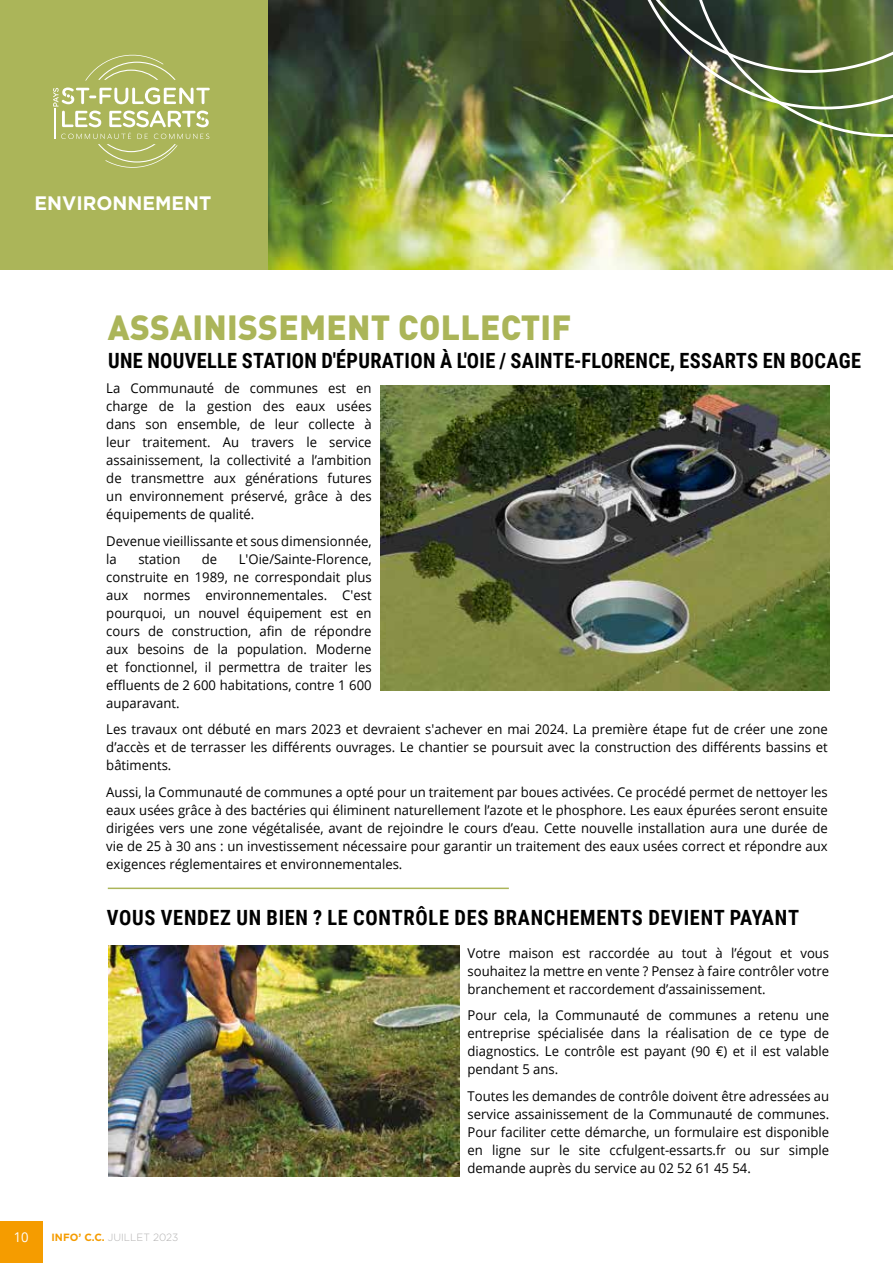
<style>
.page{position:relative;width:893px;height:1263px;background:#fff}
.page>*{position:absolute;margin:0;border:0;box-sizing:border-box;transform-origin:0 0}
.t1{font:900 34.5px "DIN Pro";letter-spacing:.01em;color:#abb559}
.t2{font:700 21px "Roboto Condensed";letter-spacing:.015em;color:#000}
.t3{font:700 21px "Roboto Condensed";letter-spacing:.035em;color:#000}
.t4{font:700 19.5px "Gotham";color:#fff}
.t5{font:13.5px/18px "Open Sans";color:#000;text-align:justify}
.t6{font:13.5px "Open Sans";color:#fff}
.t7{font:300 10.5px "Gotham Rounded";color:#b3b2b2}
.s1{font-family:"Gotham";font-weight:700;color:#f59c00}
</style>
<div class="page">
<div style="left:0;top:1221px;width:43px;height:42px;background:#f59c00"></div>
<img style="left:267px;top:0;width:626px;height:269px">
<div style="left:0;top:0;width:267px;height:269px;background:#abb559"></div>
<svg style="left:85px;top:54px;width:91px;height:27px"></svg>
<svg style="left:53px;top:87px;width:157px;height:81px"></svg>
<img style="left:610px;top:0;width:283px;height:137px">
<img style="left:380px;top:385px;width:449px;height:306px">
<hr style="left:108px;top:887px;width:401px;height:2px;background:#abb559">
<img style="left:108px;top:946px;width:351px;height:230px">
<h3 class="t4" style="left:35px;top:192px;width:178px">ENVIRONNEMENT</h3>
<h1 class="t1" style="left:108px;top:304px;width:465px">ASSAINISSEMENT COLLECTIF</h1>
<h2 class="t2" style="left:108px;top:346px;width:754px">UNE NOUVELLE STATION D'ÉPURATION À L'OIE / SAINTE-FLORENCE, ESSARTS EN BOCAGE</h2>
<p class="t5" style="left:106px;top:379px;width:267px">La Communauté de communes est en charge de la gestion des eaux usées dans son ensemble, de leur collecte à leur traitement. Au travers le service assainissement, la collectivité a l’ambition de transmettre aux générations futures un environnement préservé, grâce à des équipements de qualité.</p>
<p class="t5" style="left:106px;top:531px;width:267px">Devenue vieillissante et sous dimensionnée, la</p>
<p class="t5" style="left:106px;top:549px;width:267px;text-indent:132px">L'Oie/Sainte-Florence, construite en 1989, ne correspondait plus aux normes environnementales. C'est pourquoi, un nouvel équipement est en cours de construction, afin de répondre aux besoins de la population. Moderne et fonctionnel, il permettra de traiter les effluents de 2 600 habitations, contre 1 600 auparavant.</p>
<p class="t5" style="left:106px;top:720px;width:723px">Les travaux ont débuté en mars 2023 et devraient s'achever en mai 2024. La première étape fut de créer une zone d’accès et de terrasser les différents ouvrages. Le chantier se poursuit avec la construction des différents bassins et bâtiments.</p>
<p class="t5" style="left:106px;top:782px;width:723px">Aussi, la Communauté de communes a opté pour un traitement par boues activées. Ce procédé permet de nettoyer les eaux usées grâce à des bactéries qui éliminent naturellement l’azote et le phosphore. Les eaux épurées seront ensuite dirigées vers une zone végétalisée, avant de rejoindre le cours d’eau. Cette nouvelle installation aura une durée de vie de 25 à 30 ans : un investissement nécessaire pour garantir un traitement des eaux usées correct et répondre aux exigences réglementaires et environnementales.</p>
<h2 class="t3" style="left:107px;top:902px;width:694px">VOUS VENDEZ UN BIEN ? LE CONTRÔLE DES BRANCHEMENTS DEVIENT PAYANT</h2>
<p class="t5" style="left:468px;top:943px;width:363px">Votre maison est raccordée au tout à l’égout et vous souhaitez la mettre en vente ? Pensez à faire contrôler votre branchement et raccordement d’assainissement.</p>
<p class="t5" style="left:468px;top:1006px;width:363px">Pour cela, la Communauté de communes a retenu une entreprise spécialisée dans la réalisation de ce type de diagnostics. Le contrôle est payant (90 €) et il est valable pendant 5 ans.</p>
<p class="t5" style="left:468px;top:1086px;width:363px">Toutes les demandes de contrôle doivent être adressées au service assainissement de la Communauté de communes.<br>Pour faciliter cette démarche, un formulaire est disponible en ligne sur le site ccfulgent-essarts.fr ou sur simple demande auprès du service au 02 52 61 45 54.</p>
<p class="t5" style="left:138px;top:549px;width:44px">station</p>
<p class="t5" style="left:202px;top:549px;width:17px">de</p>
<p class="t6" style="left:14px;top:1228px;width:16px">10</p>
<p class="t7" style="left:52px;top:1231px;width:128px"><span class="s1">INFO’ C.C.</span> JUILLET 2023</p>
</div>
